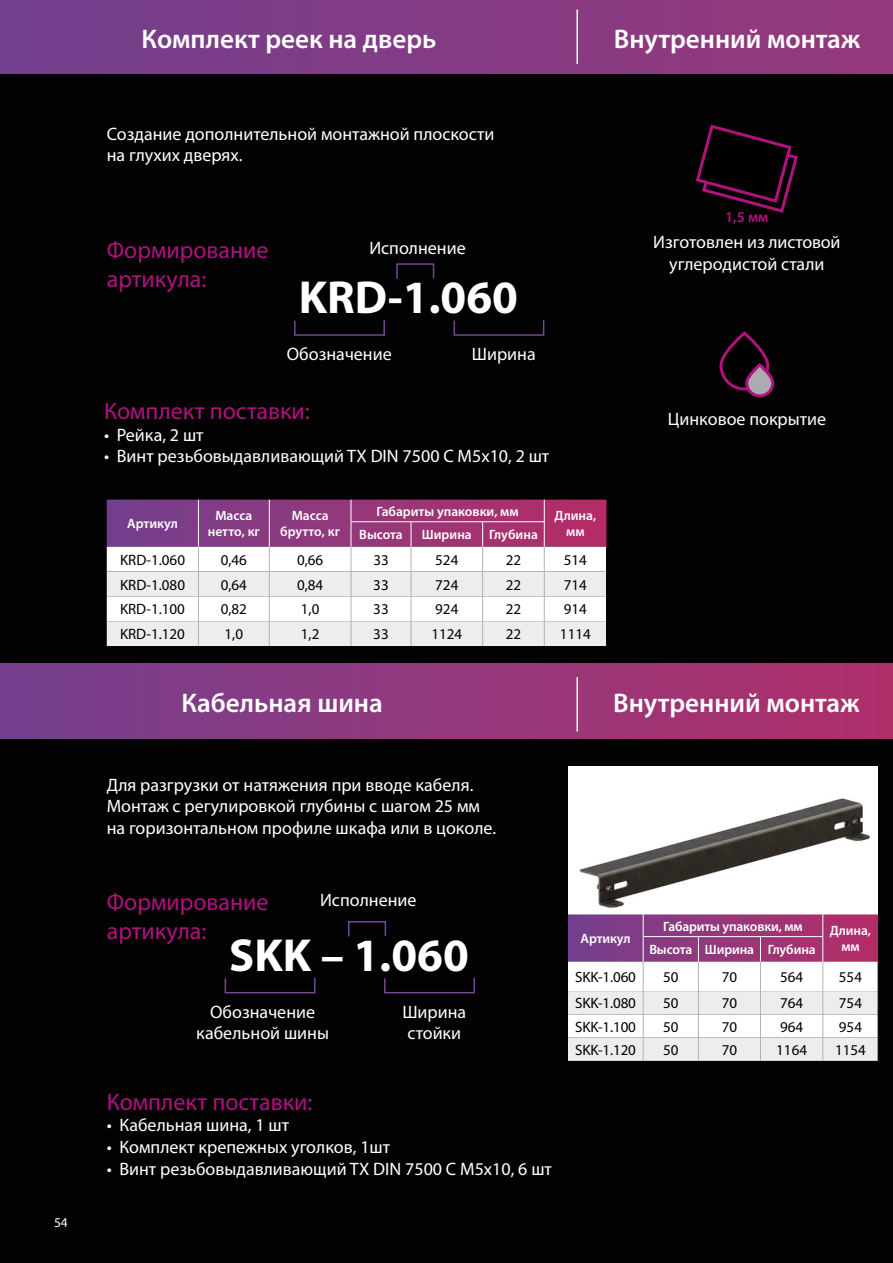
<style>
.page{position:relative;width:893px;height:1263px;background:#020203}
.page>*{position:absolute;margin:0;border:0;box-sizing:border-box;transform-origin:0 0}
.t1{font:700 46.5px "Myriad Pro";color:#fff}
.t2{font:600 27px "Myriad Pro";color:#fff}
.t3{font:24px/28.8px "Myriad Pro";color:#b0127e}
.t4{font:18px/21.6px "Myriad Pro";color:#fff}
.t5{font:15px "Myriad Pro";color:#000}
.t6{font:600 15px "Myriad Pro";color:#b0127e}
.t7{font:600 13.5px/16.2px "Myriad Pro";letter-spacing:-.005em;color:#fff;text-align:center}
.t8{font:13.5px "Myriad Pro";color:#fff}
</style>
<div class="page">
<div style="left:0;top:0;width:893px;height:73px;background:linear-gradient(to right,#723f8d,#95387b)"></div>
<div style="left:0;top:663px;width:893px;height:75px;background:linear-gradient(to right,#743f8d,#af306a)"></div>
<svg style="left:107px;top:500px;width:500px;height:146px"></svg>
<hr style="left:576px;top:677px;width:2px;height:54px;background:#fff">
<img style="left:568px;top:766px;width:309px;height:148px">
<svg style="left:568px;top:914px;width:311px;height:147px"></svg>
<hr style="left:576px;top:10px;width:2px;height:54px;background:#fff">
<svg style="left:384px;top:977px;width:91px;height:17px"></svg>
<svg style="left:224px;top:977px;width:92px;height:17px"></svg>
<svg style="left:348px;top:921px;width:39px;height:16px"></svg>
<svg style="left:695px;top:124px;width:103px;height:89px"></svg>
<svg style="left:721px;top:333px;width:47px;height:56px"></svg>
<div style="left:719px;top:332px;width:50px;height:58px;border:3px solid #b0127e;border-radius:23px"></div>
<svg style="left:747px;top:365px;width:26px;height:31px"></svg>
<div style="left:745px;top:363px;width:29px;height:34px;border:3px solid #b0127e;border-radius:13px"></div>
<svg style="left:453px;top:320px;width:92px;height:16px"></svg>
<svg style="left:294px;top:320px;width:91px;height:16px"></svg>
<svg style="left:396px;top:263px;width:39px;height:16px"></svg>
<p class="t8" style="left:54px;top:1214px;width:15px">54</p>
<h2 class="t2" style="left:142px;top:22px;width:296px">Комплект реек на дверь</h2>
<h2 class="t2" style="left:614px;top:22px;width:248px">Внутренний монтаж</h2>
<p class="t4" style="left:107px;top:122px;width:389px">Создание дополнительной монтажной плоскости на глухих дверях.</p>
<h3 class="t3" style="left:107px;top:235px;width:163px">Формирование артикула:</h3>
<p class="t4" style="left:369px;top:237px;width:98px">Исполнение</p>
<h1 class="t1" style="left:299px;top:267px;width:221px">KRD-1.060</h1>
<p class="t4" style="left:287px;top:343px;width:106px">Обозначение</p>
<p class="t4" style="left:472px;top:343px;width:65px">Ширина</p>
<h3 class="t3" style="left:104px;top:396px;width:207px">Комплект поставки:</h3>
<p class="t4" style="left:104px;top:424px;width:101px">• Рейка, 2 шт</p>
<p class="t4" style="left:104px;top:445px;width:447px">• Винт резьбовыдавливающий TX DIN 7500 С М5х10, 2 шт</p>
<p class="t7" style="left:127px;top:515px;width:52px">Артикул</p>
<p class="t7" style="left:208px;top:507px;width:54px">Масса нетто, кг</p>
<p class="t7" style="left:280px;top:507px;width:61px">Масса брутто, кг</p>
<p class="t7" style="left:377px;top:503px;width:144px">Габариты упаковки, мм</p>
<p class="t7" style="left:554px;top:507px;width:43px">Длина,</p>
<p class="t7" style="left:359px;top:526px;width:45px">Высота</p>
<p class="t7" style="left:422px;top:526px;width:51px">Ширина</p>
<p class="t7" style="left:489px;top:526px;width:50px">Глубина</p>
<p class="t7" style="left:566px;top:523px;width:20px">мм</p>
<p class="t5" style="left:120px;top:550px;width:66px">KRD-1.060</p>
<p class="t5" style="left:221px;top:550px;width:28px">0,46</p>
<p class="t5" style="left:297px;top:550px;width:28px">0,66</p>
<p class="t5" style="left:373px;top:550px;width:17px">33</p>
<p class="t5" style="left:435px;top:550px;width:25px">524</p>
<p class="t5" style="left:506px;top:550px;width:17px">22</p>
<p class="t5" style="left:564px;top:550px;width:25px">514</p>
<p class="t5" style="left:120px;top:575px;width:66px">KRD-1.080</p>
<p class="t5" style="left:221px;top:575px;width:28px">0,64</p>
<p class="t5" style="left:297px;top:575px;width:28px">0,84</p>
<p class="t5" style="left:373px;top:575px;width:17px">33</p>
<p class="t5" style="left:435px;top:575px;width:25px">724</p>
<p class="t5" style="left:506px;top:575px;width:17px">22</p>
<p class="t5" style="left:564px;top:575px;width:25px">714</p>
<p class="t5" style="left:120px;top:600px;width:66px">KRD-1.100</p>
<p class="t5" style="left:221px;top:600px;width:28px">0,82</p>
<p class="t5" style="left:301px;top:600px;width:20px">1,0</p>
<p class="t5" style="left:373px;top:600px;width:17px">33</p>
<p class="t5" style="left:435px;top:600px;width:25px">924</p>
<p class="t5" style="left:506px;top:600px;width:17px">22</p>
<p class="t5" style="left:564px;top:600px;width:25px">914</p>
<p class="t5" style="left:120px;top:625px;width:66px">KRD-1.120</p>
<p class="t5" style="left:225px;top:625px;width:20px">1,0</p>
<p class="t5" style="left:301px;top:625px;width:20px">1,2</p>
<p class="t5" style="left:373px;top:625px;width:17px">33</p>
<p class="t5" style="left:431px;top:625px;width:32px">1124</p>
<p class="t5" style="left:506px;top:625px;width:17px">22</p>
<p class="t5" style="left:560px;top:625px;width:32px">1114</p>
<p class="t6" style="left:725px;top:208px;width:45px">1,5 мм</p>
<p class="t4" style="left:653px;top:231px;width:189px;text-align:center">Изготовлен из листовой углеродистой стали</p>
<p class="t4" style="left:668px;top:408px;width:160px">Цинковое покрытие</p>
<h2 class="t2" style="left:181px;top:686px;width:203px">Кабельная шина</h2>
<h2 class="t2" style="left:613px;top:686px;width:248px">Внутренний монтаж</h2>
<p class="t4" style="left:107px;top:774px;width:391px">Для разгрузки от натяжения при вводе кабеля.<br>Монтаж с регулировкой глубины с шагом 25 мм на горизонтальном профиле шкафа или в цоколе.</p>
<h3 class="t3" style="left:107px;top:887px;width:163px">Формирование артикула:</h3>
<p class="t4" style="left:320px;top:889px;width:98px">Исполнение</p>
<h1 class="t1" style="left:229px;top:925px;width:241px">SKK – 1.060</h1>
<p class="t4" style="left:196px;top:1000px;width:134px;text-align:center">Обозначение кабельной шины</p>
<p class="t4" style="left:402px;top:1000px;width:65px">Ширина стойки</p>
<h3 class="t3" style="left:107px;top:1087px;width:207px">Комплект поставки:</h3>
<p class="t4" style="left:107px;top:1114px;width:184px">• Кабельная шина, 1 шт</p>
<p class="t4" style="left:107px;top:1136px;width:285px">• Комплект крепежных уголков, 1шт</p>
<p class="t4" style="left:107px;top:1157px;width:447px">• Винт резьбовыдавливающий TX DIN 7500 С М5х10, 6 шт</p>
<p class="t7" style="left:581px;top:930px;width:51px">Артикул</p>
<p class="t7" style="left:663px;top:918px;width:141px">Габариты упаковки, мм</p>
<p class="t7" style="left:830px;top:922px;width:43px">Длина,</p>
<p class="t7" style="left:649px;top:941px;width:168px">Высота Ширина Глубина</p>
<p class="t7" style="left:841px;top:938px;width:20px">мм</p>
<p class="t5" style="left:575px;top:967px;width:62px">SKK-1.060</p>
<p class="t5" style="left:663px;top:967px;width:17px">50</p>
<p class="t5" style="left:722px;top:967px;width:17px">70</p>
<p class="t5" style="left:780px;top:967px;width:25px">564</p>
<p class="t5" style="left:839px;top:967px;width:25px">554</p>
<p class="t5" style="left:575px;top:994px;width:62px">SKK-1.080</p>
<p class="t5" style="left:663px;top:994px;width:17px">50</p>
<p class="t5" style="left:722px;top:994px;width:17px">70</p>
<p class="t5" style="left:780px;top:994px;width:25px">764</p>
<p class="t5" style="left:839px;top:994px;width:25px">754</p>
<p class="t5" style="left:575px;top:1017px;width:62px">SKK-1.100</p>
<p class="t5" style="left:663px;top:1017px;width:17px">50</p>
<p class="t5" style="left:722px;top:1017px;width:17px">70</p>
<p class="t5" style="left:780px;top:1017px;width:25px">964</p>
<p class="t5" style="left:839px;top:1017px;width:25px">954</p>
<p class="t5" style="left:575px;top:1040px;width:62px">SKK-1.120</p>
<p class="t5" style="left:663px;top:1040px;width:17px">50</p>
<p class="t5" style="left:722px;top:1040px;width:17px">70</p>
<p class="t5" style="left:776px;top:1040px;width:32px">1164</p>
<p class="t5" style="left:835px;top:1040px;width:32px">1154</p>
</div>
